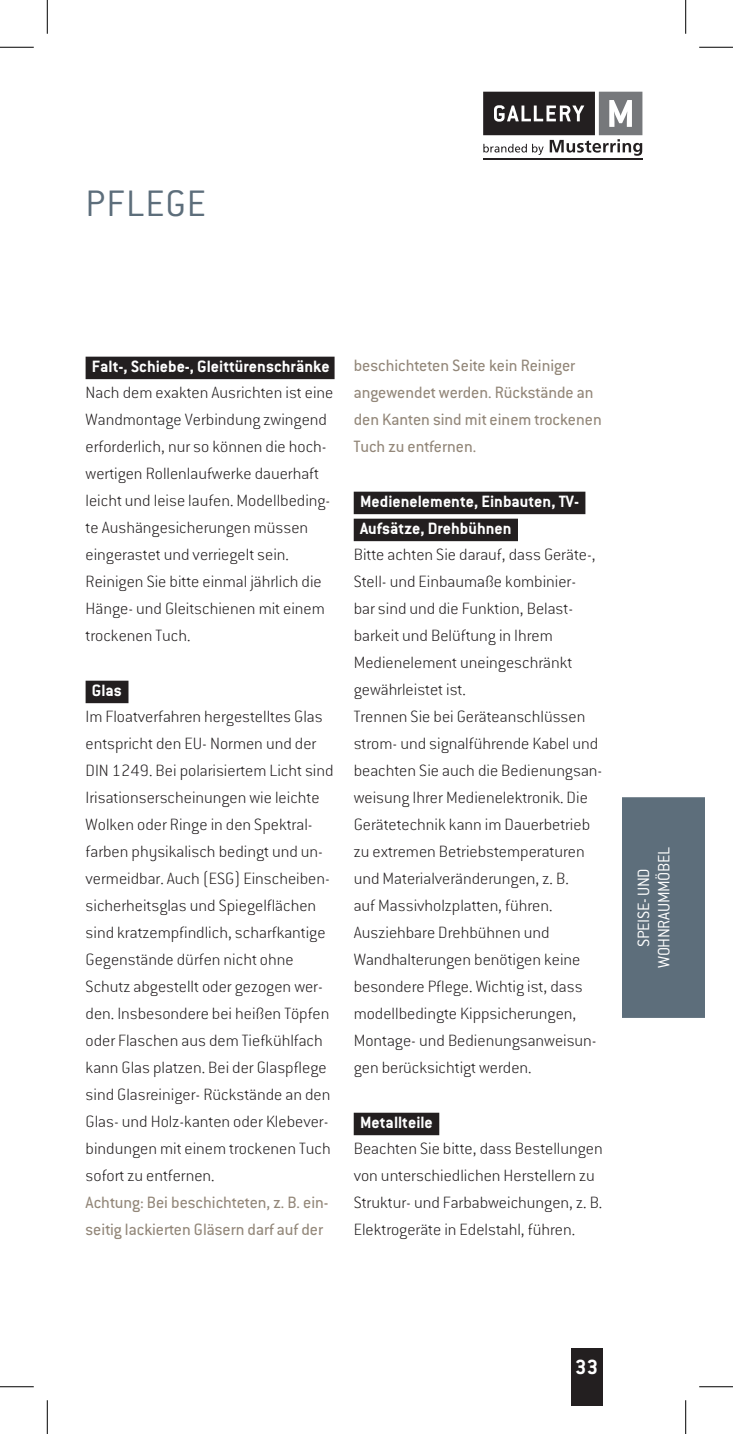
<style>
.page{position:relative;width:733px;height:1434px;background:#fff}
.page>*{position:absolute;margin:0;border:0;box-sizing:border-box;transform-origin:0 0}
.t1{font:300 40.5px "Conduit ITC Std";letter-spacing:.03em;color:#5d6e7b}
.t2{font:700 22.5px "Conduit ITC Std";color:#fff}
.t3{font:200 18px/27px "Conduit ITC Std";color:#231f20}
.t4{font:18px/27px "Conduit ITC Std";color:#938779}
.t5{font:700 18px/27px "Conduit ITC Std";color:#fff}
.t6{font:300 18px/20.2px "Conduit ITC Std";letter-spacing:-.02em;color:#fff;text-align:center}
</style>
<div class="page">
<div style="left:621px;top:797px;width:83px;height:222px;background:#5d6e7b"></div>
<div style="left:570px;top:1348px;width:32px;height:58px;background:#231f20"></div>
<div style="left:479px;top:88px;width:167px;height:75px;background:linear-gradient(to right,#fff,#fff)"></div>
<svg style="left:483px;top:92px;width:159px;height:64px"></svg>
<hr style="left:483px;top:158px;width:159px;height:1px;background:#231f20">
<div style="left:615px;top:1018px;width:89px;height:238px;background:#fff"></div>
<div style="left:86px;top:357px;width:248px;height:22px;background:#231f20"></div>
<div style="left:86px;top:681px;width:42px;height:22px;background:#231f20"></div>
<div style="left:353px;top:492px;width:232px;height:22px;background:#231f20"></div>
<div style="left:353px;top:519px;width:164px;height:22px;background:#231f20"></div>
<div style="left:353px;top:1113px;width:86px;height:22px;background:#231f20"></div>
<hr style="left:0;top:47px;width:34px;height:1px;background:#000">
<hr style="left:699px;top:47px;width:33px;height:1px;background:#000">
<hr style="left:0;top:1386px;width:34px;height:1px;background:#000">
<hr style="left:699px;top:1386px;width:33px;height:1px;background:#000">
<hr style="left:47px;top:0;width:1px;height:34px;background:#000">
<hr style="left:47px;top:1400px;width:1px;height:34px;background:#000">
<hr style="left:685px;top:0;width:1px;height:34px;background:#000">
<hr style="left:685px;top:1400px;width:1px;height:34px;background:#000">
<h1 class="t1" style="left:86px;top:179px;width:122px">PFLEGE</h1>
<p class="t5" style="left:92px;top:353px;width:239px">Falt-, Schiebe-, Gleittürenschränke</p>
<p class="t3" style="left:86px;top:379px;width:249px">Nach dem exakten Ausrichten ist eine Wandmontage Verbindung zwingend erforderlich, nur so können die hoch&shy;wertigen Rollenlaufwerke dauerhaft leicht und leise laufen. Modellbeding&shy;te Aushängesicherungen müssen eingerastet und verriegelt sein.<br>Reinigen Sie bitte einmal jährlich die Hänge- und Gleitschienen mit einem trockenen Tuch.</p>
<p class="t5" style="left:92px;top:677px;width:32px">Glas</p>
<p class="t3" style="left:86px;top:703px;width:249px">Im Floatverfahren hergestelltes Glas entspricht den EU- Normen und der DIN 1249. Bei polarisiertem Licht sind Irisationserscheinungen wie leichte Wolken oder Ringe in den Spektral&shy;farben physikalisch bedingt und un&shy;vermeidbar. Auch (ESG) Einscheiben&shy;sicherheitsglas und Spiegelflächen sind kratzempfindlich, scharfkantige Gegenstände dürfen nicht ohne Schutz abgestellt oder gezogen wer&shy;den. Insbesondere bei heißen Töpfen oder Flaschen aus dem Tiefkühlfach kann Glas platzen. Bei der Glaspflege sind Glasreiniger- Rückstände an den Glas- und Holz-kanten oder Klebever&shy;bindungen mit einem trockenen Tuch sofort zu entfernen.</p>
<p class="t4" style="left:86px;top:1189px;width:244px">Achtung: Bei beschichteten, z. B. ein&shy;seitig lackierten Gläsern darf auf der</p>
<p class="t4" style="left:353px;top:352px;width:249px">beschichteten Seite kein Reiniger angewendet werden. Rückstände an den Kanten sind mit einem trockenen<br>Tuch zu entfernen.</p>
<p class="t5" style="left:360px;top:488px;width:220px">Medienelemente, Einbauten, TV-<br>Aufsätze, Drehbühnen</p>
<p class="t3" style="left:353px;top:541px;width:250px">Bitte achten Sie darauf, dass Geräte-, Stell- und Einbaumaße kombinier-<br>bar sind und die Funktion, Belast&shy;barkeit und Belüftung in Ihrem Medienelement uneingeschränkt gewährleistet ist.<br>Trennen Sie bei Geräteanschlüssen strom- und signalführende Kabel und beachten Sie auch die Bedienungsan&shy;weisung Ihrer Medienelektronik. Die Gerätetechnik kann im Dauerbetrieb zu extremen Betriebstemperaturen und Materialveränderungen, z. B.<br>auf Massivholzplatten, führen.<br>Ausziehbare Drehbühnen und Wandhalterungen benötigen keine besondere Pflege. Wichtig ist, dass modellbedingte Kippsicherungen, Montage- und Bedienungsanweisun&shy;gen berücksichtigt werden.</p>
<p class="t5" style="left:360px;top:1109px;width:74px">Metallteile</p>
<p class="t3" style="left:353px;top:1135px;width:250px">Beachten Sie bitte, dass Bestellungen von unterschiedlichen Herstellern zu Struktur- und Farbabweichungen, z. B.<br>Elektrogeräte in Edelstahl, führen.</p>
<p class="t6" style="left:632px;top:968px;width:123px;rotate:-90deg">SPEISE- UND<br>WOHNRAUMMÖBEL</p>
<p class="t2" style="left:575px;top:1353px;width:24px">33</p>
</div>
